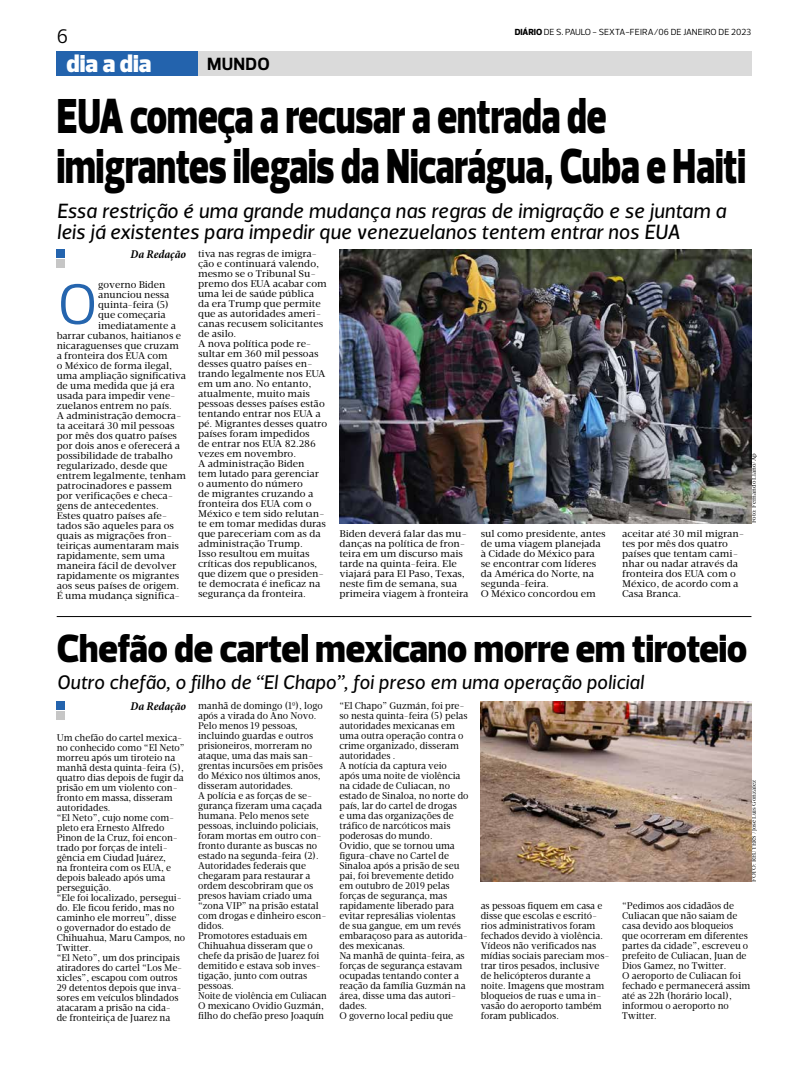
<style>
.page{position:relative;width:794px;height:1078px;background:#fff}
.page>*{position:absolute;margin:0;border:0;box-sizing:border-box;transform-origin:0 0}
.t1{font:58px "Prelo";color:#2565ae}
.t2{font:900 50px/50px "Prelo";color:#000;scale:.74 1}
.t3{font:900 40px "Prelo";color:#000;scale:.91 1}
.t4{font:900 25px "Prelo";color:#fff}
.t5{font:italic 21px/21px "Velino Sans";color:#000}
.t6{font:italic 20px "Velino Sans";color:#000}
.t7{font:20px "Prelo";color:#000}
.t8{font:700 18px "Prelo";letter-spacing:.015em;color:#000}
.t9{font:italic 700 condensed 12px "Minion Pro";letter-spacing:-.005em;color:#000}
.t10{font:10px/10px "Velino Text";color:#000;scale:.94 1}
.t11{font:10px/10px "Velino Text";color:#000}
.t12{font:9px "Prelo";color:#000}
.t13{font:6px "Velino Text";color:#000}
.s1{font-weight:800}
</style>
<div class="page">
<div style="left:148px;top:51px;width:603px;height:24px;background:#dadada"></div>
<div style="left:57px;top:51px;width:141px;height:24px;background:#2363ad"></div>
<hr style="left:57px;top:616px;width:694px;height:1px;background:#000">
<div style="left:57px;top:711px;width:8px;height:8px;background:#c6c6c6"></div>
<div style="left:57px;top:701px;width:8px;height:8px;background:#2464ae"></div>
<div style="left:57px;top:259px;width:8px;height:9px;background:#c6c6c6"></div>
<div style="left:57px;top:249px;width:8px;height:8px;background:#2464ae"></div>
<img style="left:339px;top:249px;width:412px;height:275px">
<img style="left:481px;top:701px;width:270px;height:180px">
<h3 class="t7" style="left:57px;top:24px;width:13px">6</h3>
<h3 class="t4" style="left:67px;top:48px;width:86px">dia a dia</h3>
<h3 class="t8" style="left:207px;top:53px;width:64px">MUNDO</h3>
<p class="t12" style="left:515px;top:27px;width:238px"><span class="s1">DIÁRIO</span> DE S. PAULO - SEXTA-FEIRA/06 DE JANEIRO DE 2023</p>
<h2 class="t2" style="left:57px;top:91px;width:933px">EUA começa a recusar a entrada de imigrantes ilegais da Nicarágua, Cuba e Haiti</h2>
<h3 class="t5" style="left:57px;top:200px;width:671px">Essa restrição é uma grande mudança nas regras de imigração e se juntam a leis já existentes para impedir que venezuelanos tentem entrar nos EUA</h3>
<p class="t9" style="left:130px;top:246px;width:57px">Da Redação</p>
<p class="t11" style="left:98px;top:280px;width:69px">governo Biden</p>
<p class="t11" style="left:98px;top:290px;width:73px">anunciou nessa</p>
<p class="t11" style="left:98px;top:300px;width:73px">quinta-feira (5)</p>
<p class="t11" style="left:98px;top:310px;width:69px">que começaria</p>
<p class="t11" style="left:98px;top:320px;width:79px">imediatamente a</p>
<p class="t11" style="left:57px;top:330px;width:126px">barrar cubanos, haitianos e</p>
<p class="t11" style="left:57px;top:340px;width:124px">nicaraguenses que cruzam</p>
<p class="t11" style="left:57px;top:350px;width:113px">a fronteira dos EUA com</p>
<p class="t11" style="left:57px;top:360px;width:117px">o México de forma ilegal,</p>
<p class="t11" style="left:57px;top:370px;width:131px">uma ampliação significativa</p>
<p class="t11" style="left:57px;top:380px;width:120px">de uma medida que já era</p>
<p class="t11" style="left:57px;top:390px;width:121px">usada para impedir vene-</p>
<p class="t11" style="left:57px;top:400px;width:117px">zuelanos entrem no país.</p>
<p class="t11" style="left:57px;top:410px;width:126px">A administração democra-</p>
<p class="t11" style="left:57px;top:420px;width:119px">ta aceitará 30 mil pessoas</p>
<p class="t11" style="left:57px;top:430px;width:122px">por mês dos quatro países</p>
<p class="t11" style="left:57px;top:440px;width:125px">por dois anos e oferecerá a</p>
<p class="t11" style="left:57px;top:450px;width:118px">possibilidade de trabalho</p>
<p class="t11" style="left:57px;top:460px;width:112px">regularizado, desde que</p>
<p class="t11" style="left:57px;top:470px;width:131px">entrem legalmente, tenham</p>
<p class="t11" style="left:57px;top:480px;width:117px">patrocinadores e passem</p>
<p class="t11" style="left:57px;top:490px;width:118px">por verificações e checa-</p>
<p class="t11" style="left:57px;top:500px;width:103px">gens de antecedentes.</p>
<p class="t11" style="left:57px;top:510px;width:112px">Estes quatro países afe-</p>
<p class="t11" style="left:57px;top:520px;width:119px">tados são aqueles para os</p>
<p class="t11" style="left:57px;top:530px;width:117px">quais as migrações fron-</p>
<p class="t11" style="left:57px;top:540px;width:124px">teiriças aumentaram mais</p>
<p class="t11" style="left:57px;top:550px;width:110px">rapidamente, sem uma</p>
<p class="t11" style="left:57px;top:560px;width:121px">maneira fácil de devolver</p>
<p class="t11" style="left:57px;top:570px;width:124px">rapidamente os migrantes</p>
<p class="t11" style="left:57px;top:580px;width:124px">aos seus países de origem.</p>
<p class="t11" style="left:57px;top:590px;width:125px">É uma mudança significa-</p>
<h1 class="t1" style="left:58px;top:269px;width:42px">O</h1>
<p class="t11" style="left:198px;top:248px;width:131px">tiva nas regras de imigra&shy;ção e continuará valendo, mesmo se o Tribunal Su&shy;premo dos EUA acabar com uma lei de saúde pública da era Trump que permite que as autoridades ameri&shy;canas recusem solicitantes de asilo.<br>A nova política pode re&shy;sultar em 360 mil pessoas desses quatro países en&shy;trando legalmente nos EUA em um ano. No entanto, atualmente, muito mais pessoas desses países estão tentando entrar nos EUA a pé. Migrantes desses quatro países foram impedidos<br>de entrar nos EUA 82.286 vezes em novembro.<br>A administração Biden<br>tem lutado para gerenciar o aumento do número<br>de migrantes cruzando a fronteira dos EUA com o<br>México e tem sido relutan&shy;te em tomar medidas duras que pareceriam com as da administração Trump.<br>Isso resultou em muitas críticas dos republicanos, que dizem que o presiden&shy;te democrata é ineficaz na segurança da fronteira.</p>
<p class="t11" style="left:339px;top:528px;width:131px">Biden deverá falar das mu&shy;danças na política de fron&shy;teira em um discurso mais tarde na quinta-feira. Ele viajará para El Paso, Texas, neste fim de semana, sua primeira viagem à fronteira</p>
<p class="t11" style="left:481px;top:528px;width:126px">sul como presidente, antes de uma viagem planejada à Cidade do México para se encontrar com líderes da América do Norte, na segunda-feira.<br>O México concordou em</p>
<p class="t11" style="left:622px;top:528px;width:124px">aceitar até 30 mil migran&shy;tes por mês dos quatro países que tentam cami&shy;nhar ou nadar através da fronteira dos EUA com o<br>México, de acordo com a<br>Casa Branca.</p>
<p class="t13" style="left:750px;top:523px;width:71px;rotate:-90deg">Foto: Fernando Llano/Ap</p>
<h3 class="t3" style="left:57px;top:623px;width:760px">Chefão de cartel mexicano morre em tiroteio</h3>
<h3 class="t6" style="left:57px;top:669px;width:589px">Outro chefão, o filho de “El Chapo”, foi preso em uma operação policial</h3>
<p class="t9" style="left:130px;top:697px;width:57px">Da Redação</p>
<p class="t10" style="left:57px;top:732px;width:138px">Um chefão do cartel mexica&shy;no conhecido como “El Neto” morreu após um tiroteio na manhã desta quinta-feira (5), quatro dias depois de fugir da prisão em um violento con&shy;fronto em massa, disseram autoridades.<br>“El Neto”, cujo nome com&shy;pleto era Ernesto Alfredo<br>Pinon de la Cruz, foi encon&shy;trado por forças de inteli&shy;gência em Ciudad Juárez,<br>na fronteira com os EUA, e depois baleado após uma perseguição.<br>“Ele foi localizado, persegui&shy;do. Ele ficou ferido, mas no caminho ele morreu”, disse<br>o governador do estado de<br>Chihuahua, Maru Campos, no<br>Twitter.<br>“El Neto”, um dos principais atiradores do cartel “Los Me&shy;xicles”, escapou com outros<br>29 detentos depois que inva&shy;sores em veículos blindados atacaram a prisão na cida-<br>de fronteiriça de Juarez na</p>
<p class="t10" style="left:198px;top:700px;width:138px">manhã de domingo (1º), logo após a virada do Ano Novo.<br>Pelo menos 19 pessoas, incluindo guardas e outros prisioneiros, morreram no ataque, uma das mais san&shy;grentas incursões em prisões do México nos últimos anos, disseram autoridades.<br>A polícia e as forças de se&shy;gurança fizeram uma caçada humana. Pelo menos sete pessoas, incluindo policiais, foram mortas em outro con&shy;fronto durante as buscas no estado na segunda-feira (2).<br>Autoridades federais que chegaram para restaurar a ordem descobriram que os presos haviam criado uma “zona VIP” na prisão estatal com drogas e dinheiro escon&shy;didos.<br>Promotores estaduais em<br>Chihuahua disseram que o chefe da prisão de Juarez foi demitido e estava sob inves&shy;tigação, junto com outras pessoas.<br>Noite de violência em Culiacan<br>O mexicano Ovidio Guzmán, filho do chefão preso Joaquín</p>
<p class="t10" style="left:339px;top:700px;width:139px">“El Chapo” Guzmán, foi pre&shy;so nesta quinta-feira (5) pelas autoridades mexicanas em uma outra operação contra o crime organizado, disseram autoridades .<br>A notícia da captura veio após uma noite de violência na cidade de Culiacan, no estado de Sinaloa, no norte do país, lar do cartel de drogas<br>e uma das organizações de tráfico de narcóticos mais poderosas do mundo.<br>Ovidio, que se tornou uma figura-chave no Cartel de<br>Sinaloa após a prisão de seu pai, foi brevemente detido em outubro de 2019 pelas forças de segurança, mas rapidamente liberado para evitar represálias violentas de sua gangue, em um revés embaraçoso para as autorida&shy;des mexicanas.<br>Na manhã de quinta-feira, as forças de segurança estavam ocupadas tentando conter a reação da família Guzmán na área, disse uma das autori&shy;dades.<br>O governo local pediu que</p>
<p class="t13" style="left:750px;top:881px;width:103px;rotate:-90deg">FOTO: REUTERS /José Luis Gonzalez</p>
<p class="t10" style="left:481px;top:900px;width:139px">as pessoas fiquem em casa e disse que escolas e escritó&shy;rios administrativos foram fechados devido à violência.<br>Vídeos não verificados nas mídias sociais pareciam mos&shy;trar tiros pesados, inclusive de helicópteros durante a noite. Imagens que mostram bloqueios de ruas e uma in&shy;vasão do aeroporto também foram publicados.</p>
<p class="t10" style="left:622px;top:900px;width:138px">“Pedimos aos cidadãos de<br>Culiacan que não saiam de casa devido aos bloqueios que ocorreram em diferentes partes da cidade”, escreveu o prefeito de Culiacan, Juan de<br>Dios Gamez, no Twitter.<br>O aeroporto de Culiacan foi fechado e permanecerá assim até as 22h (horário local), informou o aeroporto no<br>Twitter.</p>
</div>
